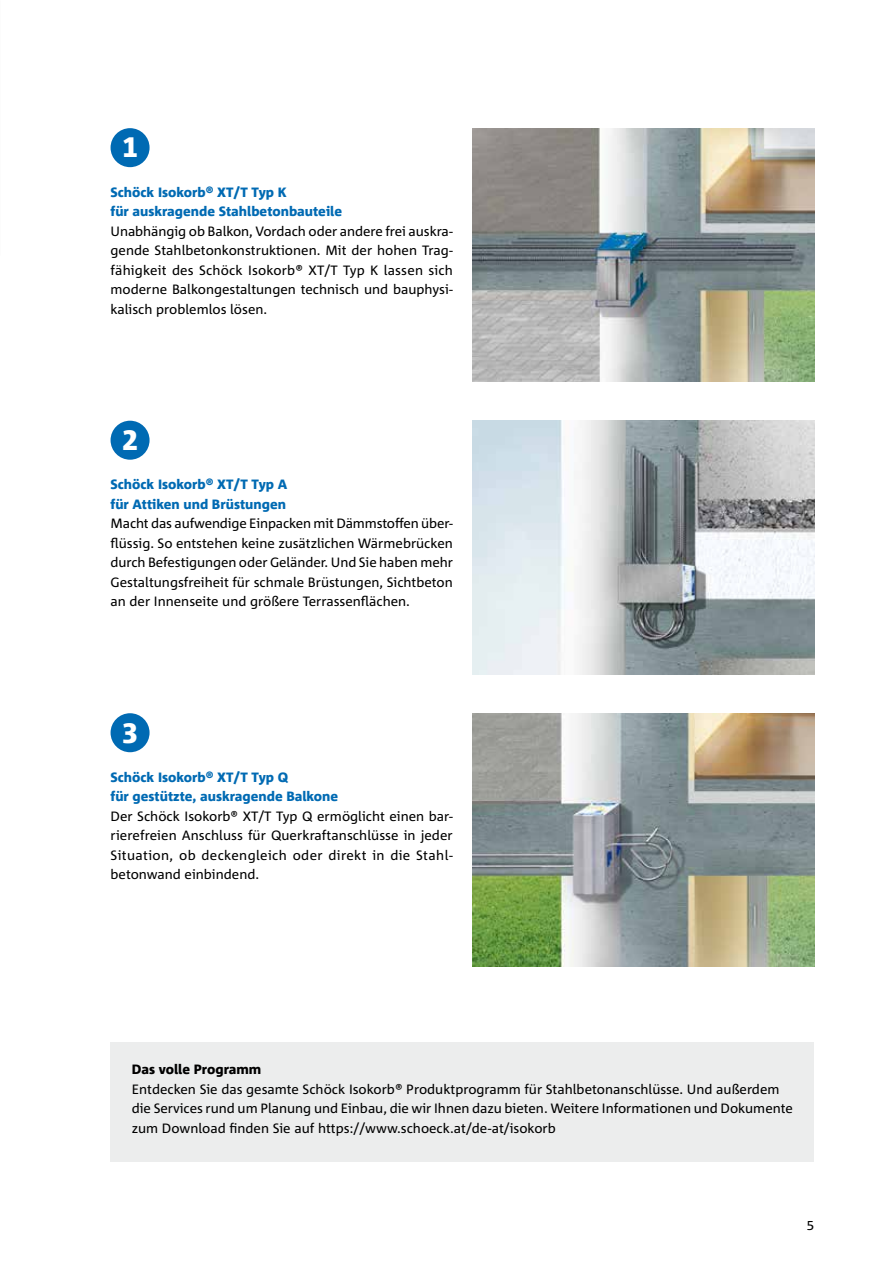
<style>
.page{position:relative;width:893px;height:1263px;background:#fff}
.page>*{position:absolute;margin:0;border:0;box-sizing:border-box;transform-origin:0 0}
.t1{font:800 28.05px "Corpid E1 s";color:#fff}
.t2{font:13.5px/19.5px "Corpid Schoeck";color:#000;text-align:justify}
.t3{font:800 13.5px/19.5px "Corpid Schoeck";color:#006ab3}
.t4{font:800 13.5px "Corpid Schoeck";color:#000}
</style>
<div class="page">
<div style="left:111px;top:128px;width:39px;height:39px;background:#006ab3;border-radius:50%"></div>
<div style="left:111px;top:421px;width:39px;height:39px;background:#006ab3;border-radius:50%"></div>
<div style="left:111px;top:713px;width:39px;height:39px;background:#006ab3;border-radius:50%"></div>
<img style="left:472px;top:421px;width:342px;height:253px">
<img style="left:472px;top:713px;width:342px;height:254px">
<img style="left:472px;top:129px;width:342px;height:253px">
<div style="left:111px;top:1043px;width:703px;height:119px;background:#eceded"></div>
<h1 class="t1" style="left:122px;top:130px;width:17px">1</h1>
<p class="t3" style="left:111px;top:182px;width:233px">Schöck Isokorb® XT/T Typ K<br>für auskragende Stahlbetonbauteile</p>
<p class="t2" style="left:111px;top:221px;width:344px">Unabhängig ob Balkon, Vordach oder andere frei auskra&shy;gende Stahlbetonkonstruktionen. Mit der hohen Trag&shy;fähigkeit des Schöck Isokorb® XT/T Typ K lassen sich moderne Balkongestaltungen technisch und bauphysi&shy;kalisch problemlos lösen.</p>
<h1 class="t1" style="left:122px;top:422px;width:17px">2</h1>
<p class="t3" style="left:111px;top:474px;width:178px">Schöck Isokorb® XT/T Typ A für Attiken und Brüstungen</p>
<p class="t2" style="left:111px;top:513px;width:344px">Macht das aufwendige Einpacken mit Dämmstoffen über&shy;flüssig. So entstehen keine zusätzlichen Wärmebrücken durch Befestigungen oder Geländer. Und Sie haben mehr Gestaltungsfreiheit für schmale Brüstungen, Sichtbeton an der Innenseite und größere Terrassenflächen.</p>
<h1 class="t1" style="left:122px;top:715px;width:17px">3</h1>
<p class="t3" style="left:111px;top:767px;width:229px">Schöck Isokorb® XT/T Typ Q<br>für gestützte, auskragende Balkone</p>
<p class="t2" style="left:111px;top:806px;width:344px">Der Schöck Isokorb® XT/T Typ Q ermöglicht einen bar&shy;rierefreien Anschluss für Querkraftanschlüsse in jeder Situation, ob deckengleich oder direkt in die Stahl&shy;betonwand einbindend.</p>
<p class="t4" style="left:132px;top:1061px;width:131px">Das volle Programm</p>
<p class="t2" style="left:132px;top:1079px;width:663px;text-align:left">Entdecken Sie das gesamte Schöck Isokorb® Produktprogramm für Stahlbetonanschlüsse. Und außerdem die Services rund um Planung und Einbau, die wir Ihnen dazu bieten. Weitere Informationen und Dokumente zum Download finden Sie auf https://www.schoeck.at/de-at/isokorb</p>
<p class="t2" style="left:807px;top:1215px;width:9px">5</p>
</div>
